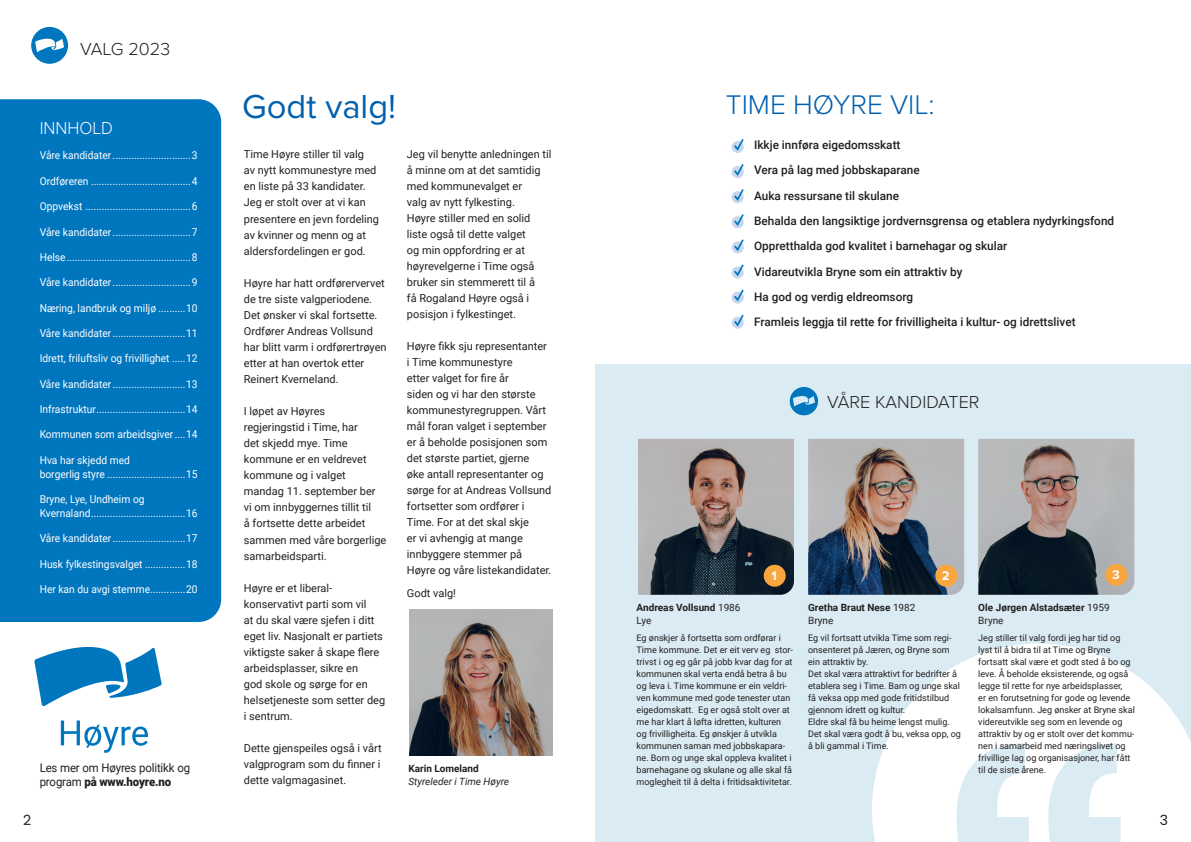
<style>
.page{position:relative;width:1191px;height:842px;background:#fff}
.page>*{position:absolute;margin:0;border:0;box-sizing:border-box;transform-origin:0 0}
.t1{font:34.5px "Proxima Nova";color:#0160ae}
.t2{font:300 28px "Proxima Nova";color:#0160ae}
.t3{font:300 18px "Proxima Nova";color:#231f20}
.t4{font:300 18px "Proxima Nova";color:#fff;scale:.95 1}
.t5{font:14px "Poppins";color:#231f20}
.t6{font:700 13px "Proxima Nova";color:#fff}
.t7{font:12px/14.4px "Roboto";letter-spacing:-.01em;color:#231f20;scale:.95 1}
.t8{font:500 11.8px/25.3px "Roboto";color:#231f20}
.t9{font:11px/16px "Roboto";color:#231f20}
.t10{font:10.8px/14px "Roboto";color:#fff;scale:.95 1}
.t11{font:700 10px/13px "Roboto";color:#231f20}
.t12{font:italic 10px "Roboto";color:#231f20}
.t13{font:9px/12px "Roboto";color:#231f20}
.s1{font-weight:900}
.s2{font-weight:400}
</style>
<div class="page">
<div style="left:0;top:99px;width:221px;height:523px;background:#0076bf"></div>
<svg style="left:34px;top:646px;width:128px;height:60px"></svg>
<svg style="left:61px;top:720px;width:87px;height:33px"></svg>
<img style="left:410px;top:609px;width:143px;height:146px">
<svg style="left:31px;top:27px;width:37px;height:37px"></svg>
<div style="left:595px;top:365px;width:596px;height:477px;background:#daebf3"></div>
<svg style="left:872px;top:643px;width:319px;height:199px;fill:#fff"></svg>
<svg style="left:956px;top:743px;width:164px;height:99px"></svg>
<svg style="left:789px;top:387px;width:29px;height:28px"></svg>
<img style="left:638px;top:439px;width:156px;height:156px">
<div style="left:763px;top:565px;width:22px;height:22px;background:#faa63f;border-radius:50%"></div>
<img style="left:808px;top:439px;width:156px;height:156px">
<div style="left:935px;top:565px;width:22px;height:22px;background:#faa63f;border-radius:50%"></div>
<img style="left:978px;top:439px;width:156px;height:156px">
<div style="left:1105px;top:564px;width:22px;height:22px;background:#faa63f;border-radius:50%"></div>
<svg style="left:731px;top:141px;width:12px;height:12px"></svg>
<svg style="left:734px;top:139px;width:9px;height:12px"></svg>
<svg style="left:731px;top:166px;width:12px;height:12px"></svg>
<svg style="left:734px;top:164px;width:9px;height:12px"></svg>
<svg style="left:731px;top:191px;width:12px;height:12px"></svg>
<svg style="left:734px;top:189px;width:9px;height:12px"></svg>
<svg style="left:731px;top:216px;width:12px;height:12px"></svg>
<svg style="left:734px;top:214px;width:9px;height:12px"></svg>
<svg style="left:731px;top:241px;width:12px;height:12px"></svg>
<svg style="left:734px;top:239px;width:9px;height:12px"></svg>
<svg style="left:731px;top:266px;width:12px;height:12px"></svg>
<svg style="left:734px;top:264px;width:9px;height:12px"></svg>
<svg style="left:731px;top:292px;width:12px;height:12px"></svg>
<svg style="left:734px;top:290px;width:9px;height:11px"></svg>
<svg style="left:731px;top:317px;width:12px;height:12px"></svg>
<svg style="left:734px;top:315px;width:9px;height:11px"></svg>
<h3 class="t3" style="left:80px;top:36px;width:91px">VALG 2023</h3>
<h3 class="t4" style="left:40px;top:115px;width:79px">INNHOLD</h3>
<p class="t10" style="left:40px;top:148px;width:168px">Våre kandidater.............................3</p>
<p class="t10" style="left:40px;top:174px;width:168px">Ordføreren .....................................4</p>
<p class="t10" style="left:40px;top:199px;width:168px">Oppvekst .......................................6</p>
<p class="t10" style="left:40px;top:224px;width:168px">Våre kandidater.............................7</p>
<p class="t10" style="left:40px;top:250px;width:168px">Helse..............................................8</p>
<p class="t10" style="left:40px;top:275px;width:168px">Våre kandidater.............................9</p>
<p class="t10" style="left:40px;top:300px;width:168px">Næring, landbruk og miljø ..........10</p>
<p class="t10" style="left:40px;top:326px;width:168px">Våre kandidater...........................11</p>
<p class="t10" style="left:40px;top:351px;width:168px">Idrett, friluftsliv og frivillighet .....12</p>
<p class="t10" style="left:40px;top:376px;width:168px">Våre kandidater...........................13</p>
<p class="t10" style="left:40px;top:402px;width:168px">Infrastruktur.................................14</p>
<p class="t10" style="left:40px;top:427px;width:168px">Kommunen som arbeidsgiver....14</p>
<p class="t10" style="left:40px;top:452px;width:168px">Hva har skjedd med<br>borgerlig styre .............................15</p>
<p class="t10" style="left:40px;top:492px;width:168px">Bryne, Lye, Undheim og<br>Kvernaland...................................16</p>
<p class="t10" style="left:40px;top:531px;width:168px">Våre kandidater...........................17</p>
<p class="t10" style="left:40px;top:556px;width:168px">Husk fylkestingsvalget ...............18</p>
<p class="t10" style="left:40px;top:582px;width:168px">Her kan du avgi stemme.............20</p>
<p class="t7" style="left:40px;top:760px;width:160px">Les mer om Høyres politikk og program <span class="s1">på www.hoyre.no</span></p>
<p class="t5" style="left:23px;top:812px;width:10px">2</p>
<h1 class="t1" style="left:242px;top:81px;width:155px">Godt valg!</h1>
<p class="t9" style="left:244px;top:146px;width:137px">Time Høyre stiller til valg<br>av nytt kommunestyre med en liste på 33 kandidater.<br>Jeg er stolt over at vi kan presentere en jevn fordeling av kvinner og menn og at aldersfordelingen er god.</p>
<p class="t9" style="left:244px;top:274px;width:144px">Høyre har hatt ordførervervet de tre siste valgperiodene.<br>Det ønsker vi skal fortsette.<br>Ordfører Andreas Vollsund har blitt varm i ordførertrøyen etter at han overtok etter<br>Reinert Kverneland.</p>
<p class="t9" style="left:244px;top:403px;width:144px">I løpet av Høyres regjeringstid i Time, har<br>det skjedd mye. Time kommune er en veldrevet kommune og i valget mandag 11. september ber<br>vi om innbyggernes tillit til<br>å fortsette dette arbeidet sammen med våre borgerlige samarbeidsparti.</p>
<p class="t9" style="left:244px;top:579px;width:143px">Høyre er et liberal&shy;konservativt parti som vil<br>at du skal være sjefen i ditt eget liv. Nasjonalt er partiets viktigste saker å skape flere arbeidsplasser, sikre en<br>god skole og sørge for en helsetjeneste som setter deg i sentrum.</p>
<p class="t9" style="left:244px;top:740px;width:139px;text-align:justify">Dette gjenspeiles også i vårt valgprogram som du finner i dette valgmagasinet.</p>
<p class="t9" style="left:407px;top:146px;width:146px">Jeg vil benytte anledningen til å minne om at det samtidig med kommunevalget er<br>valg av nytt fylkesting.<br>Høyre stiller med en solid liste også til dette valget<br>og min oppfordring er at høyrevelgerne i Time også bruker sin stemmerett til å<br>få Rogaland Høyre også i posisjon i fylkestinget.</p>
<p class="t9" style="left:407px;top:338px;width:146px">Høyre fikk sju representanter i Time kommunestyre<br>etter valget for fire år<br>siden og vi har den største kommunestyregruppen. Vårt mål foran valget i september er å beholde posisjonen som det største partiet, gjerne<br>øke antall representanter og sørge for at Andreas Vollsund fortsetter som ordfører i<br>Time. For at det skal skje<br>er vi avhengig at mange innbyggere stemmer på<br>Høyre og våre listekandidater.</p>
<p class="t9" style="left:407px;top:585px;width:51px">Godt valg!</p>
<p class="t11" style="left:408px;top:761px;width:72px">Karin Lomeland</p>
<p class="t12" style="left:408px;top:774px;width:102px">Styreleder i Time Høyre</p>
<h2 class="t2" style="left:726px;top:84px;width:210px">TIME HØYRE VIL:</h2>
<p class="t8" style="left:754px;top:132px;width:361px">Ikkje innføra eigedomsskatt<br>Vera på lag med jobbskaparane<br>Auka ressursane til skulane<br>Behalda den langsiktige jordvernsgrensa og etablera nydyrkingsfond Oppretthalda god kvalitet i barnehagar og skular<br>Vidareutvikla Bryne som ein attraktiv by<br>Ha god og verdig eldreomsorg<br>Framleis leggja til rette for frivilligheita i kultur- og idrettslivet</p>
<h3 class="t3" style="left:827px;top:389px;width:154px">VÅRE KANDIDATER</h3>
<p class="t6" style="left:771px;top:566px;width:7px">1</p>
<p class="t6" style="left:941px;top:566px;width:9px">2</p>
<p class="t6" style="left:1112px;top:565px;width:9px">3</p>
<p class="t11" style="left:636px;top:601px;width:105px">Andreas Vollsund <span class="s2">1986<br>Lye</span></p>
<p class="t13" style="left:636px;top:631px;width:158px">Eg ønskjer å fortsetta som ordførar i Time kommune. Det er eit verv eg stor&shy;trivst i og eg går på jobb kvar dag for at kommunen skal verta endå betra å bu og leva i. Time kommune er ein veldri&shy;ven kommune med gode tenester utan eigedomskatt. Eg er også stolt over at me har klart å løfta idretten, kulturen og frivilligheita. Eg ønskjer å utvikla kommunen saman med jobbskapara&shy;ne. Born og unge skal oppleva kvalitet i barnehagane og skulane og alle skal få moglegheit til å delta i fritidsaktivitetar.</p>
<p class="t11" style="left:808px;top:601px;width:109px">Gretha Braut Nese <span class="s2">1982<br>Bryne</span></p>
<p class="t13" style="left:808px;top:631px;width:154px">Eg vil fortsatt utvikla Time som regi&shy;onsenteret på Jæren, og Bryne som ein attraktiv by.<br>Det skal væra attraktivt for bedrifter å etablera seg i Time. Barn og unge skal få veksa opp med gode fritidstilbud gjennom idrett og kultur.<br>Eldre skal få bu heime lengst mulig.<br>Det skal væra godt å bu, veksa opp, og å bli gammal i Time.</p>
<p class="t11" style="left:978px;top:601px;width:133px">Ole Jørgen Alstadsæter <span class="s2">1959<br>Bryne</span></p>
<p class="t13" style="left:978px;top:631px;width:158px">Jeg stiller til valg fordi jeg har tid og lyst til å bidra til at Time og Bryne fortsatt skal være et godt sted å bo og leve. Å beholde eksisterende, og også legge til rette for nye arbeidsplasser,<br>er en forutsetning for gode og levende lokalsamfunn. Jeg ønsker at Bryne skal videreutvikle seg som en levende og attraktiv by og er stolt over det kommu&shy;nen i samarbeid med næringslivet og frivillige lag og organisasjoner, har fått til de siste årene.</p>
<p class="t5" style="left:1159px;top:812px;width:10px">3</p>
</div>
